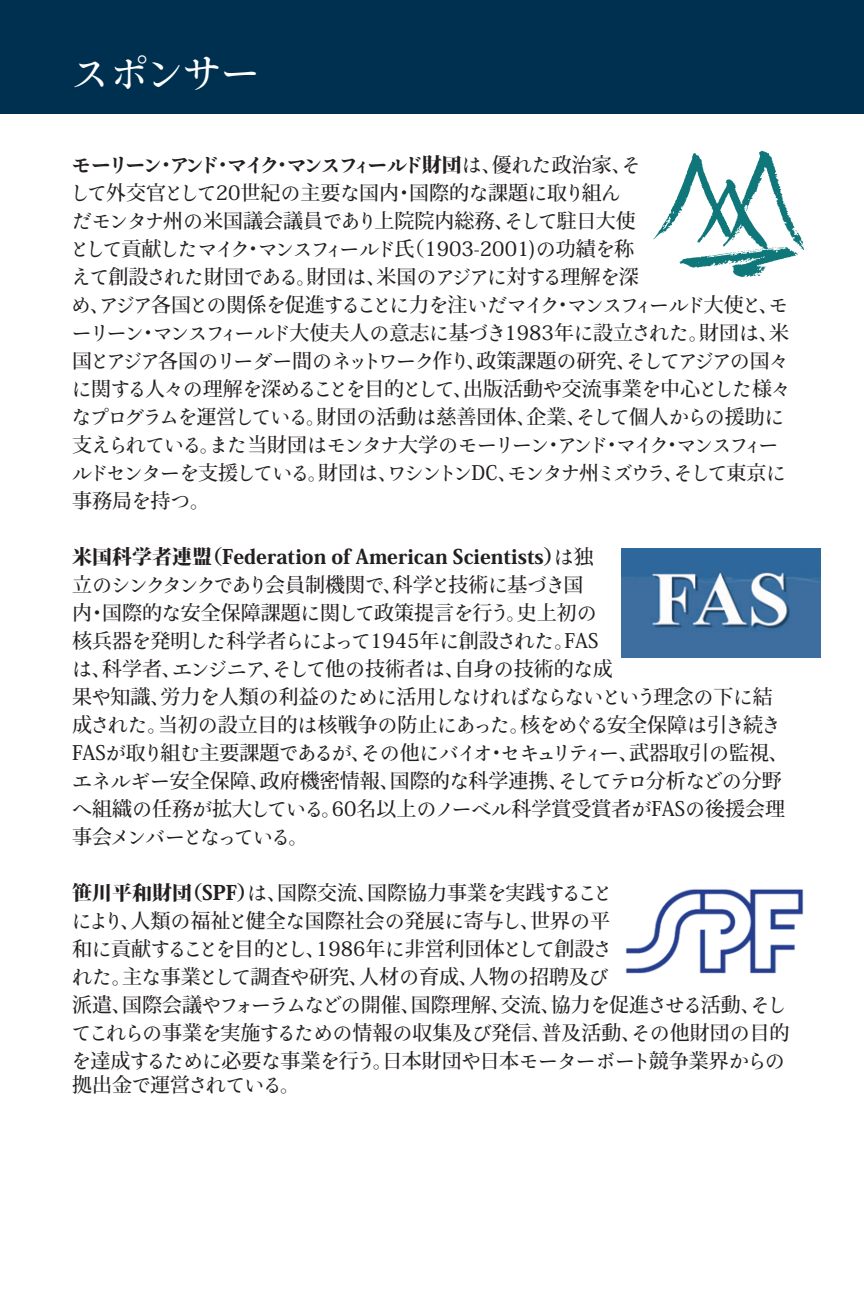
<style>
.page{position:relative;width:864px;height:1296px;background:#fff}
.page>*{position:absolute;margin:0;border:0;box-sizing:border-box;transform-origin:0 0}
.t1{font:500 40px "Ryo Disp Plus N";letter-spacing:-.06em;color:#fff}
.t2{font:500 20px/28px "Ryo Disp Plus N";letter-spacing:-.025em;color:#231f20}
.t3{font:500 20px/28px "Ryo Disp Plus N";letter-spacing:-.05em;color:#231f20}
.s1{font-weight:800}
</style>
<div class="page">
<div style="left:0;top:0;width:864px;height:114px;background:#003050"></div>
<img style="left:622px;top:548px;width:199px;height:110px">
<img style="left:653px;top:150px;width:152px;height:128px">
<img style="left:625px;top:889px;width:179px;height:85px">
<h1 class="t1" style="left:71px;top:47px;width:191px">スポンサー</h1>
<p class="t3" style="left:70px;top:151px;width:723px"><span class="s1">モーリーン・アンド・マイク・マンスフィールド財団</span>は、優れた政治家、そ<br>して外交官として20世紀の主要な国内・国際的な課題に取り組ん<br>だモンタナ州の米国議会議員であり上院院内総務、そして駐日大使<br>として貢献したマイク・マンスフィールド氏（1903-2001)の功績を称<br>えて創設された財団である。財団は、米国のアジアに対する理解を深<br>め、アジア各国との関係を促進することに力を注いだマイク・マンスフィールド大使と、モーリーン･マンスフィールド大使夫人の意志に基づき1983年に設立された。財団は、米国とアジア各国のリーダー間のネットワーク作り、政策課題の研究、そしてアジアの国々に関する人々の理解を深めることを目的として、出版活動や交流事業を中心とした様々なプログラムを運営している。財団の活動は慈善団体、企業、そして個人からの援助に支えられている。また当財団はモンタナ大学のモーリーン・アンド・マイク・マンスフィールドセンターを支援している。財団は、ワシントンDC、モンタナ州ミズウラ、そして東京に事務局を持つ。</p>
<p class="t2" style="left:72px;top:543px;width:718px"><span class="s1">米国科学者連盟（Federation of American Scientists）</span>は独<br>立のシンクタンクであり会員制機関で、科学と技術に基づき国<br>内・国際的な安全保障課題に関して政策提言を行う。史上初の<br>核兵器を発明した科学者らによって1945年に創設された。FAS<br>は、科学者、エンジニア、そして他の技術者は、自身の技術的な成<br>果や知識、労力を人類の利益のために活用しなければならないという理念の下に結成された。当初の設立目的は核戦争の防止にあった。核をめぐる安全保障は引き続きFASが取り組む主要課題であるが、その他にバイオ・セキュリティー、武器取引の監視、エネルギー安全保障、政府機密情報、国際的な科学連携、そしてテロ分析などの分野へ組織の任務が拡大している。60名以上のノーベル科学賞受賞者がFASの後援会理事会メンバーとなっている。</p>
<p class="t2" style="left:72px;top:879px;width:720px"><span class="s1">笹川平和財団（SPF）</span>は、国際交流、国際協力事業を実践すること<br>により、人類の福祉と健全な国際社会の発展に寄与し、世界の平<br>和に貢献することを目的とし、1986年に非営利団体として創設さ<br>れた。主な事業として調査や研究、人材の育成、人物の招聘及び<br>派遣、国際会議やフォーラムなどの開催、国際理解、交流、協力を促進させる活動、そしてこれらの事業を実施するための情報の収集及び発信、普及活動、その他財団の目的を達成するために必要な事業を行う。日本財団や日本モーターボート競争業界からの</p>
<p class="t2" style="left:72px;top:1071px;width:230px">拠出金で運営されている。</p>
</div>
